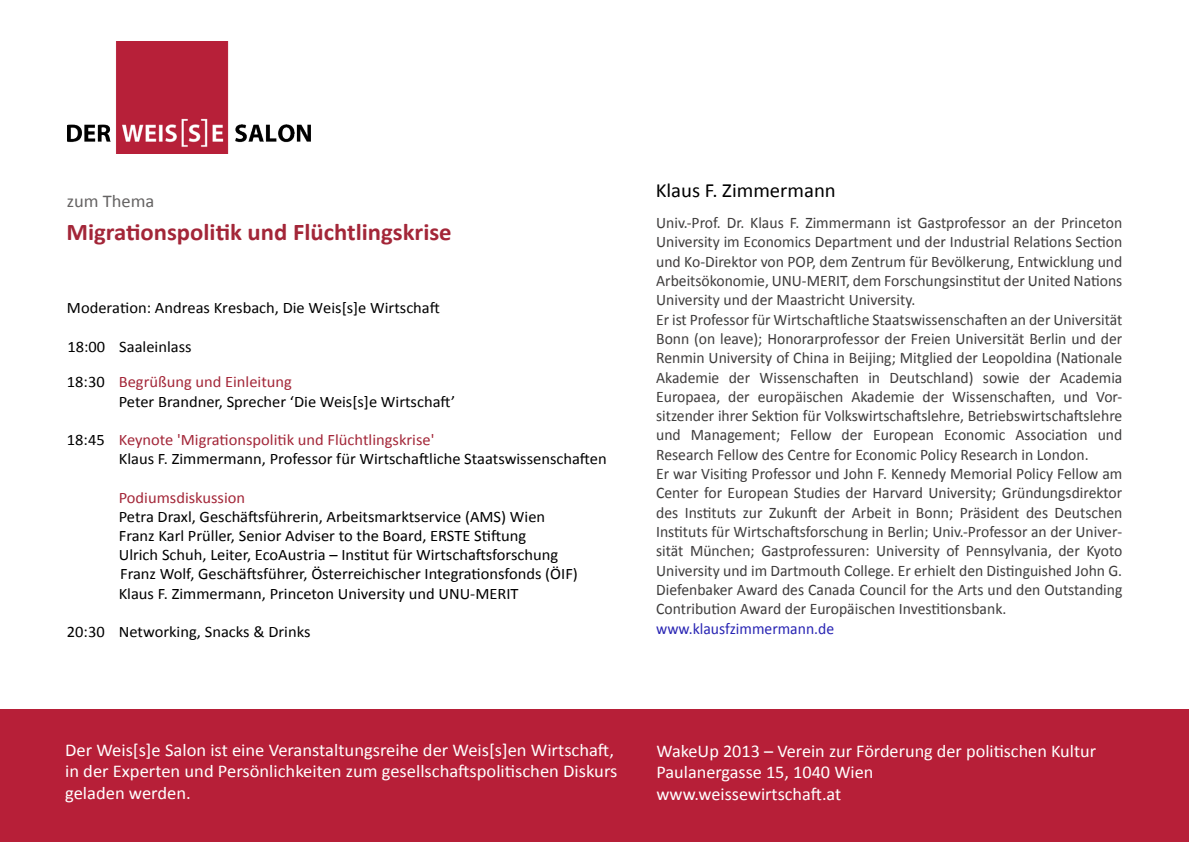
<style>
.page{position:relative;width:1189px;height:842px;background:#fff}
.page>*{position:absolute;margin:0;border:0;box-sizing:border-box;transform-origin:0 0}
.t1{font:700 24px "Calibri";color:#a32638}
.t2{font:20.2px "Calibri";color:#000}
.t3{font:18px/21.6px "Calibri";color:#fff}
.t4{font:18px "Calibri";color:#656363}
.t5{font:16.2px/19.4px "Calibri";color:#3f3d3d}
.t6{font:16.2px "Calibri";color:#2824b3}
.t7{font:16px/19.2px "Calibri";color:#000}
.t8{font:16px "Calibri";color:#a32638}
.s1{color:#a32638}
</style>
<div class="page">
<div style="left:0;top:709px;width:1189px;height:133px;background:#b71f38"></div>
<img style="left:68px;top:42px;width:242px;height:111px">
<p class="t4" style="left:67px;top:189px;width:89px">zum Thema</p>
<h1 class="t1" style="left:66px;top:217px;width:387px">Migrationspolitik und Flüchtlingskrise</h1>
<p class="t7" style="left:67px;top:298px;width:374px">Moderation: Andreas Kresbach, Die Weis[s]e Wirtschaft</p>
<p class="t7" style="left:67px;top:337px;width:126px">18:00 Saaleinlass</p>
<p class="t7" style="left:119px;top:373px;width:338px;text-indent:-52px">18:30 <span class="s1">Begrüßung und Einleitung<br></span>Peter Brandner, Sprecher ‘Die Weis[s]e Wirtschaft’</p>
<p class="t7" style="left:119px;top:430px;width:489px;text-indent:-52px">18:45 <span class="s1">Keynote 'Migrationspolitik und Flüchtlingskrise'<br></span>Klaus F. Zimmermann, Professor für Wirtschaftliche Staatswissenschaften</p>
<p class="t8" style="left:119px;top:487px;width:128px">Podiumsdiskussion</p>
<p class="t7" style="left:119px;top:507px;width:461px">Petra Draxl, Geschäftsführerin, Arbeitsmarktservice (AMS) Wien Franz Karl Prüller, Senior Adviser to the Board, ERSTE Stiftung<br>Ulrich Schuh, Leiter, EcoAustria – Institut für Wirtschaftsforschung Franz Wolf, Geschäftsführer, Österreichischer Integrationsfonds (ÖIF)<br>Klaus F. Zimmermann, Princeton University und UNU-MERIT</p>
<p class="t7" style="left:67px;top:622px;width:245px">20:30 Networking, Snacks &amp; Drinks</p>
<p class="t2" style="left:656px;top:177px;width:182px">Klaus F. Zimmermann</p>
<p class="t5" style="left:656px;top:213px;width:468px">Univ.-Prof. Dr. Klaus F. Zimmermann ist Gastprofessor an der Princeton University im Economics Department und der Industrial Relations Section und Ko-Direktor von POP, dem Zentrum für Bevölkerung, Entwicklung und Arbeitsökonomie, UNU-MERIT, dem Forschungsinstitut der United Nations University und der Maastricht University.<br>Er ist Professor für Wirtschaftliche Staatswissenschaften an der Universität Bonn (on leave); Honorarprofessor der Freien Universität Berlin und der Renmin University of China in Beijing; Mitglied der Leopoldina (Nationale Akademie der Wissenschaften in Deutschland) sowie der Academia Europaea, der europäischen Akademie der Wissenschaften, und Vor&shy;sitzender ihrer Sektion für Volkswirtschaftslehre, Betriebswirtschaftslehre und Management; Fellow der European Economic Association und Research Fellow des Centre for Economic Policy Research in London.<br>Er war Visiting Professor und John F. Kennedy Memorial Policy Fellow am Center for European Studies der Harvard University; Gründungsdirektor des Instituts zur Zukunft der Arbeit in Bonn; Präsident des Deutschen Instituts für Wirtschaftsforschung in Berlin; Univ.-Professor an der Univer&shy;sität München; Gastprofessuren: University of Pennsylvania, der Kyoto University und im Dartmouth College. Er erhielt den Distinguished John G.<br>Diefenbaker Award des Canada Council for the Arts und den Outstanding Contribution Award der Europäischen Investitionsbank.</p>
<p class="t6" style="left:656px;top:618px;width:179px">www.klausfzimmermann.de</p>
<p class="t3" style="left:65px;top:739px;width:554px">Der Weis[s]e Salon ist eine Veranstaltungsreihe der Weis[s]en Wirtschaft, in der Experten und Persönlichkeiten zum gesellschaftspolitischen Diskurs geladen werden.</p>
<p class="t3" style="left:656px;top:740px;width:441px">WakeUp 2013 – Verein zur Förderung der politischen Kultur<br>Paulanergasse 15, 1040 Wien<br>www.weissewirtschaft.at</p>
</div>
